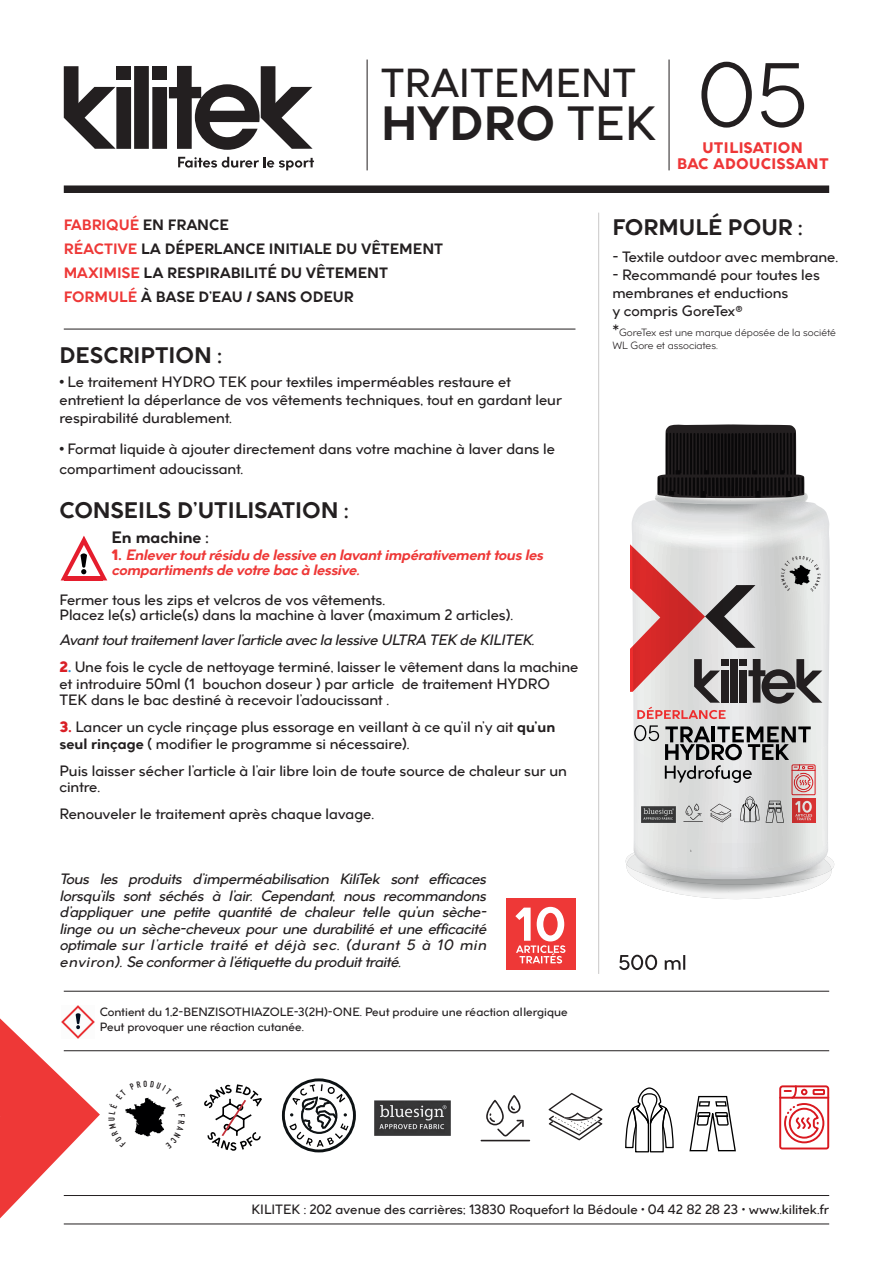
<style>
.page{position:relative;width:893px;height:1263px;background:#fff}
.page>*{position:absolute;margin:0;border:0;box-sizing:border-box;transform-origin:0 0}
.t1{font:300 90px "Lincoln Road";color:#231f20}
.t2{font:700 48px "Lincoln Road";color:#231f20}
.t3{font:40.5px "Lincoln Road";color:#231f20}
.t4{font:700 22.5px "Lincoln Road";color:#231f20}
.t5{font:700 18px/16.5px "Lincoln Road";letter-spacing:-.005em;color:#ee3637;text-align:center}
.t6{font:700 16.5px "Lincoln Road";color:#231f20}
.t7{font:15px/18px "Lincoln Road";color:#231f20}
.t8{font:italic 15px/16.5px "Lincoln Road";color:#231f20;text-align:justify}
.t9{font:700 15px/24px "Lincoln Road";color:#231f20}
.t10{font:italic 700 15px/15px "Lincoln Road";color:#ee3837}
.t11{font:13.5px "Lincoln Road";color:#231f20}
.t12{font:12px/14.4px "Lincoln Road";color:#231f20}
.t13{font:300 10.5px/12.6px "Lincoln Road";color:#231f20}
.s1{font-weight:400}
.s2{color:#ee3837}
.s3{font-weight:900}
.s4{font-weight:900;font-style:normal}
.s5{font-weight:900;color:#d91f26}
.s6{font-weight:900;color:#3297d3}
.s7{font-weight:700}
.s8{font-weight:400;font-size:16.5px}
</style>
<div class="page">
<svg style="left:61px;top:536px;width:46px;height:44px"></svg>
<hr style="left:64px;top:576px;width:39px;height:4px;background:#e51d2d">
<svg style="left:178px;top:157px;width:136px;height:13px"></svg>
<div style="left:152px;top:87px;width:15px;height:62px;background:#231f20"></div>
<div style="left:134px;top:66px;width:15px;height:83px;background:#231f20"></div>
<div style="left:152px;top:66px;width:15px;height:13px;background:#231f20"></div>
<div style="left:116px;top:87px;width:15px;height:62px;background:#231f20"></div>
<div style="left:116px;top:66px;width:15px;height:13px;background:#231f20"></div>
<svg style="left:169px;top:66px;width:144px;height:84px"></svg>
<div style="left:64px;top:66px;width:15px;height:52px;background:#231f20"></div>
<svg style="left:64px;top:87px;width:52px;height:62px"></svg>
<div style="left:64px;top:185px;width:765px;height:8px;background:#231f20"></div>
<hr style="left:64px;top:1195px;width:765px;height:1px;background:#231f20">
<hr style="left:64px;top:1223px;width:765px;height:1px;background:#231f20">
<hr style="left:367px;top:60px;width:1px;height:110px;background:#231f20">
<hr style="left:669px;top:60px;width:1px;height:110px;background:#231f20">
<hr style="left:598px;top:213px;width:1px;height:761px;background:#231f20">
<hr style="left:64px;top:329px;width:511px;height:1px;background:#231f20">
<hr style="left:64px;top:991px;width:765px;height:1px;background:#231f20">
<hr style="left:64px;top:1050px;width:765px;height:1px;background:#231f20">
<svg style="left:689px;top:1096px;width:47px;height:55px"></svg>
<svg style="left:625px;top:1087px;width:49px;height:65px"></svg>
<svg style="left:779px;top:1085px;width:50px;height:64px"></svg>
<svg style="left:619px;top:955px;width:66px;height:15px"></svg>
<img style="left:65px;top:1006px;width:26px;height:12px">
<svg style="left:549px;top:1093px;width:53px;height:47px"></svg>
<svg style="left:204px;top:1084px;width:58px;height:67px"></svg>
<svg style="left:0;top:1018px;width:100px;height:200px"></svg>
<img style="left:375px;top:1100px;width:75px;height:35px">
<hr style="left:481px;top:1140px;width:49px;height:1px;background:#231f20">
<svg style="left:486px;top:1095px;width:38px;height:41px"></svg>
<div style="left:506px;top:898px;width:69px;height:72px;background:#ee3837"></div>
<svg style="left:515px;top:907px;width:50px;height:56px"></svg>
<svg style="left:632px;top:500px;width:198px;height:338px"></svg>
<svg style="left:655px;top:424px;width:153px;height:80px"></svg>
<svg style="left:626px;top:838px;width:208px;height:61px"></svg>
<svg style="left:634px;top:725px;width:25px;height:16px"></svg>
<img style="left:641px;top:806px;width:24px;height:16px">
<div style="left:792px;top:798px;width:24px;height:24px;background:#d93333"></div>
<svg style="left:631px;top:544px;width:191px;height:175px"></svg>
<svg style="left:665px;top:726px;width:150px;height:96px"></svg>
<div style="left:282px;top:1078px;width:74px;height:74px;border:3px solid #0d1214;border-radius:50%"></div>
<svg style="left:289px;top:1084px;width:59px;height:63px"></svg>
<svg style="left:125px;top:1097px;width:41px;height:40px"></svg>
<h3 class="t3" style="left:381px;top:55px;width:257px">TRAITEMENT</h3>
<h2 class="t2" style="left:381px;top:89px;width:277px">HYDRO <span class="s1">TEK</span></h2>
<h1 class="t1" style="left:697px;top:34px;width:113px">05</h1>
<p class="t5" style="left:677px;top:137px;width:153px">UTILISATION<br>BAC ADOUCISSANT</p>
<p class="t9" style="left:64px;top:212px;width:381px"><span class="s2">FABRIQUÉ</span> EN FRANCE<br><span class="s2">RÉACTIVE</span> LA DÉPERLANCE INITIALE DU VÊTEMENT <span class="s2">MAXIMISE</span> LA RESPIRABILITÉ DU VÊTEMENT <span class="s2">FORMULÉ</span> À BASE D’EAU / SANS ODEUR</p>
<h3 class="t4" style="left:60px;top:339px;width:164px">DESCRIPTION :</h3>
<p class="t7" style="left:60px;top:372px;width:504px"><span class="s3">•</span> Le traitement HYDRO TEK pour textiles imperméables restaure et entretient la déperlance de vos vêtements techniques, tout en gardant leur respirabilité durablement.</p>
<p class="t7" style="left:60px;top:438px;width:497px;line-height:19.8px"><span class="s3">•</span> Format liquide à ajouter directement dans votre machine à laver dans le compartiment adoucissant.</p>
<h3 class="t4" style="left:60px;top:494px;width:290px">CONSEILS D’UTILISATION :</h3>
<p class="t6" style="left:112px;top:526px;width:99px">En machine :</p>
<p class="t10" style="left:112px;top:546px;width:437px"><span class="s4">1 .</span> Enlevertoutrésidu delessiveen lavantimpérativementtousles compartimentsdevotrebacà lessive.</p>
<p class="t7" style="left:60px;top:591px;width:455px;line-height:15px">Fermer tous les zips et velcros de vos vêtements.<br>Placez le(s) article(s) dans la machine à laver (maximum 2 articles).</p>
<p class="t8" style="left:60px;top:631px;width:480px">Avanttouttraitementlaverl’article avecla lessive ULTRA TEK de KILITEK.</p>
<p class="t7" style="left:60px;top:658px;width:520px;line-height:16.5px"><span class="s5">2</span><span class="s6">.</span> Une fois le cycle de nettoyage terminé, laisser le vêtement dans la machine et introduire 50ml (1 bouchon doseur ) par article de traitement HYDRO<br>TEK dans le bac destiné à recevoir l’adoucissant .</p>
<p class="t7" style="left:60px;top:718px;width:497px;line-height:16.5px"><span class="s5">3.</span> Lancer un cycle rinçage plus essorage en veillant à ce qu’il n’y ait <span class="s7">qu’un seul rinçage</span> ( modifier le programme si nécessaire).</p>
<p class="t7" style="left:60px;top:762px;width:509px;line-height:16.5px">Puis laisser sécher l’article à l’air libre loin de toute source de chaleur sur un cintre.</p>
<p class="t7" style="left:60px;top:804px;width:316px">Renouveler le traitement après chaque lavage.</p>
<p class="t8" style="left:60px;top:870px;width:432px">Tous les produits d’imperméabilisation KiliTek sont efficaces lorsqu’ils sont séchés à l’air. Cependant, nous recommandons d’appliquer une petite quantité de chaleur telle qu’un sèche&shy;linge ou un sèche-cheveux pour une durabilité et une efficacité optimale sur l’article traité et déjà sec. (durant 5 à 10 min environ).Se conformerà l’étiquette du produittraité.</p>
<p class="t12" style="left:100px;top:1004px;width:469px">Contient du 1,2-BENZISOTHIAZOLE-3(2H)-ONE. Peut produire une réaction allergique<br>Peut provoquer une réaction cutanée.</p>
<h3 class="t4" style="left:612px;top:211px;width:192px">FORMULÉ POUR :</h3>
<p class="t7" style="left:612px;top:247px;width:227px">- Textile outdoor avec membrane.</p>
<p class="t7" style="left:612px;top:265px;width:209px">- Recommandé pour toutes les membranes et enductions<br>y compris GoreTex®</p>
<p class="t13" style="left:612px;top:325px;width:225px"><span class="s8">*</span>GoreTex est une marque déposée de la société<br>WL Gore et associates.</p>
<p class="t11" style="left:251px;top:1199px;width:579px">KILITEK : 202 avenue des carrières; 13830 Roquefort la Bédoule • 04 42 82 28 23 • www.kilitek.fr</p>
</div>
